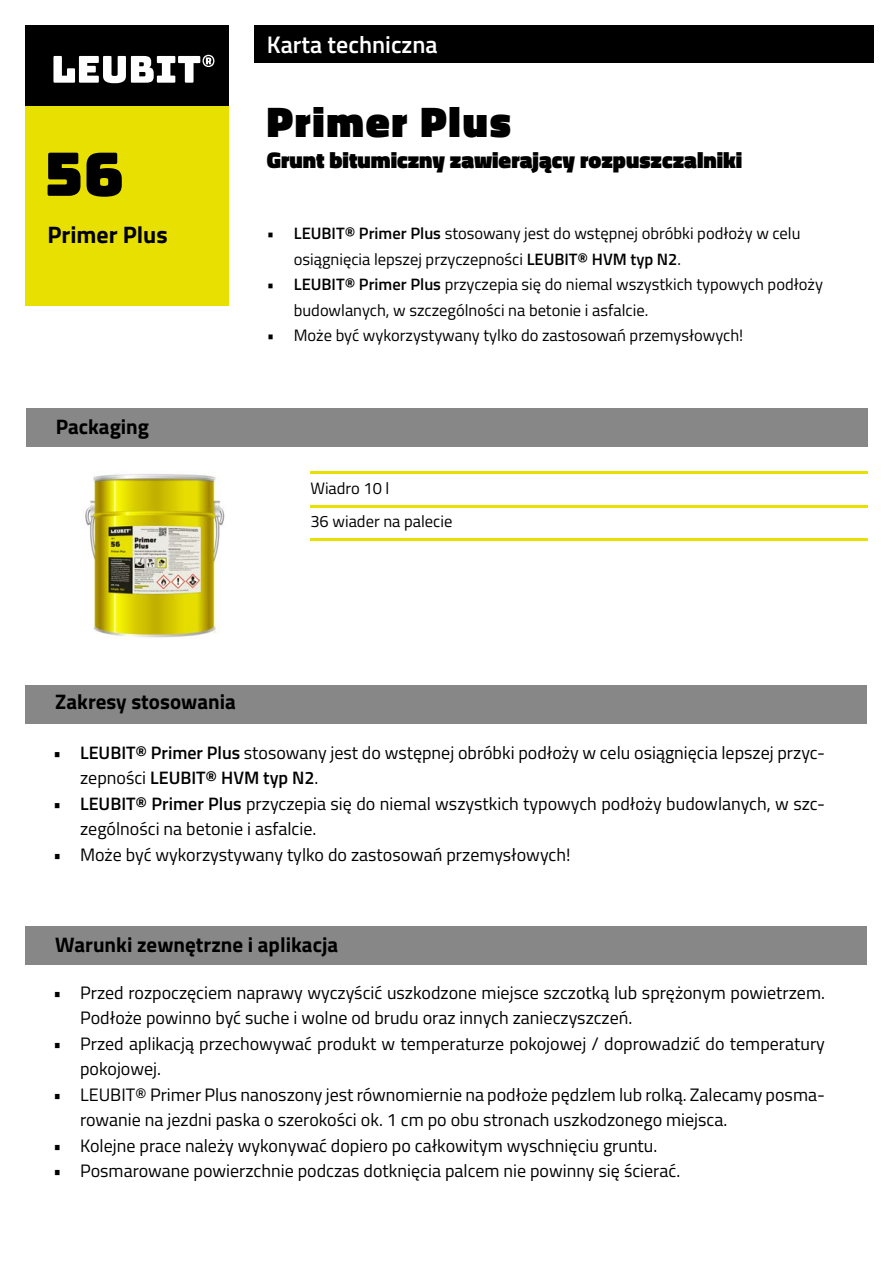
<style>
.page{position:relative;width:893px;height:1263px;background:#fff}
.page>*{position:absolute;margin:0;border:0;box-sizing:border-box;transform-origin:0 0}
.t1{font:60px "Bungee";color:#000}
.t2{font:900 43.5px "Titillium Web";letter-spacing:.04em;color:#000}
.t3{font:600 24px "Titillium Web";color:#fff}
.t4{font:700 23.85px "Titillium Web";color:#000}
.t5{font:900 22.95px "Titillium Web";color:#000}
.t6{font:700 21px "Titillium Web";color:#000}
.t7{font:18px/25.5px "Titillium Web";color:#000}
.t8{font:16.5px/25.5px "Titillium Web";color:#000}
.s1{font-weight:600}
</style>
<div class="page">
<div style="left:254px;top:26px;width:620px;height:37px;background:#000"></div>
<div style="left:26px;top:408px;width:841px;height:39px;background:#868786"></div>
<img style="left:85px;top:473px;width:140px;height:165px">
<hr style="left:310px;top:505px;width:557px;height:2px;background:#e8e000">
<hr style="left:310px;top:539px;width:557px;height:2px;background:#e8e000">
<hr style="left:310px;top:471px;width:557px;height:3px;background:#e8e000">
<div style="left:26px;top:686px;width:841px;height:38px;background:#868786"></div>
<div style="left:26px;top:26px;width:203px;height:80px;background:#000"></div>
<svg style="left:53px;top:55px;width:161px;height:28px"></svg>
<div style="left:25px;top:106px;width:204px;height:200px;background:#e8e000"></div>
<div style="left:26px;top:926px;width:841px;height:38px;background:#868786"></div>
<h1 class="t1" style="left:44px;top:140px;width:82px">56</h1>
<h3 class="t4" style="left:47px;top:216px;width:122px">Primer Plus</h3>
<p class="t6" style="left:56px;top:411px;width:95px">Packaging</p>
<h3 class="t3" style="left:267px;top:26px;width:172px">Karta techniczna</h3>
<h2 class="t2" style="left:267px;top:89px;width:246px">Primer Plus</h2>
<p class="t5" style="left:267px;top:143px;width:477px">Grunt bitumiczny zawierający rozpuszczalniki</p>
<p class="t8" style="left:294px;top:220px;width:508px;text-indent:-27px"><span class="s1">• LEUBIT® Primer Plus</span> stosowany jest do wstępnej obróbki podłoży w celu osiągnięcia lepszej przyczepności <span class="s1">LEUBIT® HVM typ N2</span>.</p>
<p class="t8" style="left:294px;top:271px;width:531px;text-indent:-27px"><span class="s1">• LEUBIT® Primer Plus</span> przyczepia się do niemal wszystkich typowych podłoży budowlanych, w szczególności na betonie i asfalcie.</p>
<p class="t8" style="left:267px;top:322px;width:478px">• Może być wykorzystywany tylko do zastosowań przemysłowych!</p>
<p class="t8" style="left:310px;top:471px;width:143px;line-height:33px">Wiadro 10 l<br>36 wiader na palecie</p>
<p class="t6" style="left:55px;top:686px;width:182px">Zakresy stosowania</p>
<p class="t7" style="left:80px;top:739px;width:746px;text-indent:-27px"><span class="s1">• LEUBIT® Primer Plus</span> stosowany jest do wstępnej obróbki podłoży w celu osiągnięcia lepszej przyc&shy;zepności <span class="s1">LEUBIT® HVM typ N2</span>.</p>
<p class="t7" style="left:80px;top:790px;width:746px;text-indent:-27px"><span class="s1">• LEUBIT® Primer Plus</span> przyczepia się do niemal wszystkich typowych podłoży budowlanych, w szc&shy;zególności na betonie i asfalcie.</p>
<p class="t7" style="left:53px;top:841px;width:519px">• Może być wykorzystywany tylko do zastosowań przemysłowych!</p>
<p class="t6" style="left:55px;top:928px;width:284px">Warunki zewnętrzne i aplikacja</p>
<p class="t7" style="left:80px;top:979px;width:746px;text-indent:-27px">• Przed rozpoczęciem naprawy wyczyścić uszkodzone miejsce szczotką lub sprężonym powietrzem.<br>Podłoże powinno być suche i wolne od brudu oraz innych zanieczyszczeń.</p>
<p class="t7" style="left:80px;top:1030px;width:746px;text-indent:-27px">• Przed aplikacją przechowywać produkt w temperaturze pokojowej / doprowadzić do temperatury pokojowej.</p>
<p class="t7" style="left:80px;top:1081px;width:746px;text-indent:-27px">• LEUBIT® Primer Plus nanoszony jest równomiernie na podłoże pędzlem lub rolką. Zalecamy posma&shy;rowanie na jezdni paska o szerokości ok. 1 cm po obu stronach uszkodzonego miejsca.</p>
<p class="t7" style="left:53px;top:1132px;width:606px">• Kolejne prace należy wykonywać dopiero po całkowitym wyschnięciu gruntu.</p>
<p class="t7" style="left:53px;top:1157px;width:629px">• Posmarowane powierzchnie podczas dotknięcia palcem nie powinny się ścierać.</p>
</div>
